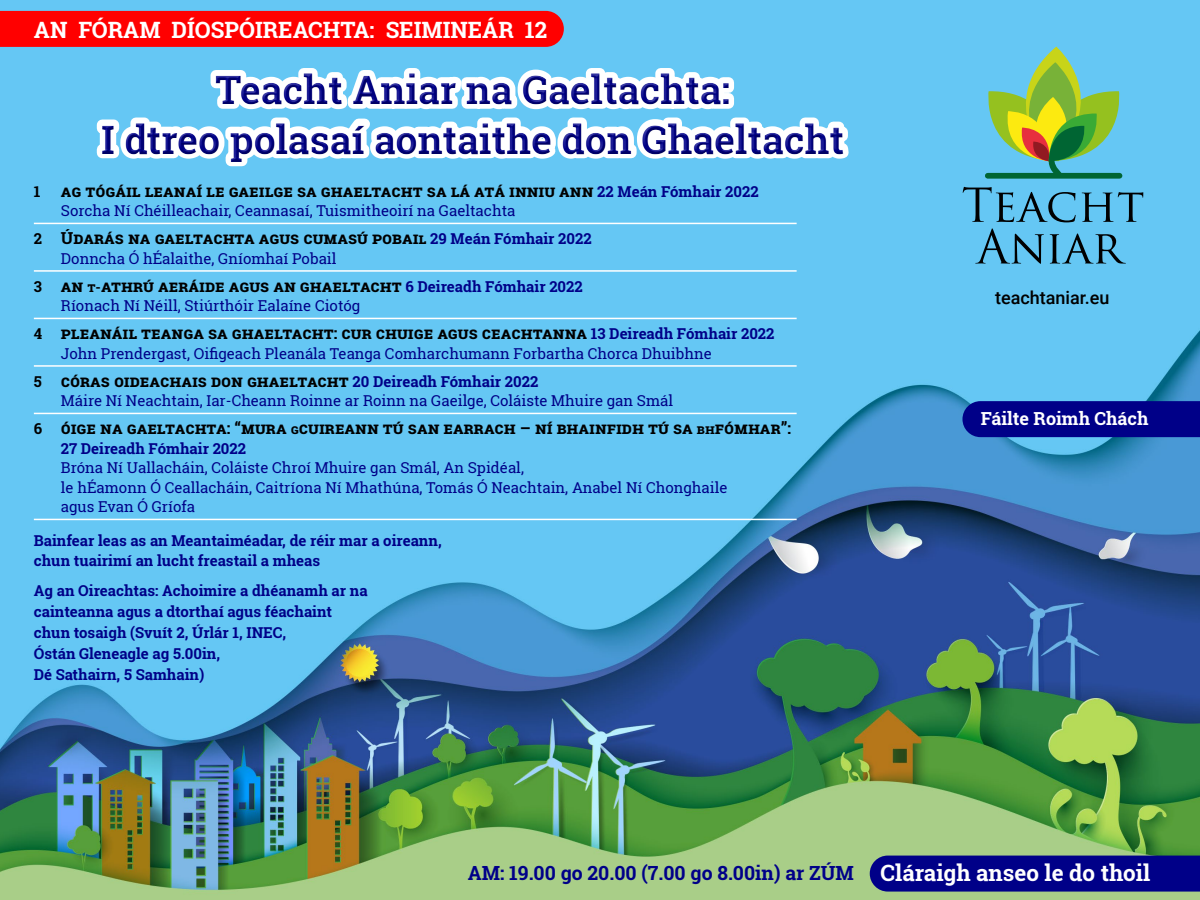
<style>
.page{position:relative;width:1200px;height:900px;background:#fff}
.page>*{position:absolute;margin:0;border:0;box-sizing:border-box;transform-origin:0 0}
.t1{font:700 39.3px/49.5px "Roboto Slab";color:#008;text-align:center}
.t2{font:700 22.5px "Roboto Slab";color:#fff}
.t3{font:700 19.5px "Roboto Slab";color:#008}
.t4{font:700 18px "Roboto Slab";color:#fff}
.t5{font:500 18px "Roboto";color:#000}
.Rule{font:700 16.5px "Roboto Slab";color:#000}
.Rule-2{font:15px/19.5px "Roboto Slab";color:#008}
.t6{font:700 15px/21px "Roboto Slab";color:#008}
.s1{font-size:15px}
.s2{font-size:15px;color:#008}
.s3{font-size:13.5px}
.s4{font-weight:700}
</style>
<div class="page">
<img style="left:0;top:0;width:1200px;height:900px">
<svg style="left:963px;top:187px;width:113px;height:35px;background:#51a1c5"></svg>
<svg style="left:1082px;top:192px;width:61px;height:30px;background:#4d98ba"></svg>
<svg style="left:975px;top:228px;width:69px;height:36px;background:#509fc3"></svg>
<svg style="left:1050px;top:233px;width:76px;height:31px;background:#4d97ba"></svg>
<svg style="left:980px;top:47px;width:148px;height:131px;background:#7bbd92"></svg>
<div style="left:988px;top:173px;width:132px;height:6px;background:#006533"></div>
<div style="left:98px;top:71px;width:749px;height:92px;background:#65c7f4"></div>
<div style="left:98px;top:73px;width:749px;height:92px;background:#000;opacity:.5"></div>
<div style="left:0;top:11px;width:564px;height:36px;background:#f00"></div>
<div style="left:870px;top:856px;width:330px;height:36px;background:#008"></div>
<div style="left:962px;top:401px;width:238px;height:36px;background:#008"></div>
<hr style="left:34px;top:223px;width:763px;height:1px;background:#fff">
<hr style="left:34px;top:270px;width:763px;height:2px;background:#fff">
<hr style="left:34px;top:318px;width:763px;height:1px;background:#fff">
<hr style="left:34px;top:365px;width:763px;height:2px;background:#fff">
<hr style="left:34px;top:413px;width:763px;height:1px;background:#fff">
<hr style="left:34px;top:519px;width:763px;height:1px;background:#fff">
<p class="t2" style="left:34px;top:14px;width:515px">AN FÓRAM DÍOSPÓIREACHTA: SEIMINEÁR 12</p>
<h1 class="t1" style="left:101px;top:65px;width:744px">Teacht Aniar na Gaeltachta:<br>I dtreo polasaí aontaithe don Ghaeltacht</h1>
<p class="Rule" style="left:34px;top:180px;width:726px"><span class="s1">1</span> Ag tógáil leanaí le Gaeilge sa Ghaeltacht sa lá atá inniu ann <span class="s2">22 Meán Fómhair 2022</span></p>
<p class="Rule-2" style="left:61px;top:201px;width:456px">Sorcha Ní Chéilleachair, Ceannasaí, Tuismitheoirí na Gaeltachta</p>
<p class="Rule" style="left:34px;top:227px;width:559px"><span class="s1">2</span> Údarás na Gaeltachta agus Cumasú Pobai<span class="s1">l</span> <span class="s2">29 Meán Fómhair 2022</span></p>
<p class="Rule-2" style="left:61px;top:248px;width:277px">Donncha Ó hÉalaithe, Gníomhaí Pobail</p>
<p class="Rule" style="left:34px;top:275px;width:550px"><span class="s1">3</span> An <span class="s3">t-</span>Athrú Aeráide agus an Ghaeltacht <span class="s2">6 Deireadh Fómhair 2022</span></p>
<p class="Rule-2" style="left:61px;top:296px;width:301px">Ríonach Ní Néill, Stiúrthóir Ealaíne Ciotóg</p>
<p class="Rule" style="left:34px;top:322px;width:742px"><span class="s1">4</span> Pleanáil Teanga sa Ghaeltacht: cur chuige agus ceachtanna <span class="s2">13 Deireadh Fómhair 2022</span></p>
<p class="Rule-2" style="left:61px;top:343px;width:652px">John Prendergast, Oifigeach Pleanála Teanga Comharchumann Forbartha Chorca Dhuibhne</p>
<p class="Rule" style="left:34px;top:370px;width:506px"><span class="s1">5</span> Córas Oideachais don Ghaeltacht <span class="s2">20 Deireadh Fómhair 2022</span></p>
<p class="Rule-2" style="left:61px;top:391px;width:614px">Máire Ní Neachtain, Iar-Cheann Roinne ar Roinn na Gaeilge, Coláiste Mhuire gan Smál</p>
<p class="Rule" style="left:34px;top:417px;width:759px"><span class="s1">6</span> Óige na Gaeltachta: “Mura <span class="s3">g</span>cuireann tú san Earrach – ní bhainfidh tú sa <span class="s3">bh</span>Fómhar”:</p>
<p class="Rule-2" style="left:61px;top:438px;width:668px"><span class="s4">27 Deireadh Fómhair 2022<br></span>Bróna Ní Uallacháin, Coláiste Chroí Mhuire gan Smál, An Spidéal,<br>le hÉamonn Ó Ceallacháin, Caitríona Ní Mhathúna, Tomás Ó Neachtain, Anabel Ní Chonghaile agus Evan Ó Gríofa</p>
<p class="t6" style="left:34px;top:531px;width:409px;line-height:19.5px">Bainfear leas as an Meantaiméadar, de réir mar a oireann, chun tuairimí an lucht freastail a mheas</p>
<p class="t6" style="left:34px;top:580px;width:335px">Ag an Oireachtas: Achoimire a dhéanamh ar na cainteanna agus a dtorthaí agus féachaint chun tosaigh (Svuít 2, Úrlár 1, INEC,<br>Óstán Gleneagle ag 5.00in,<br>Dé Sathairn, 5 Samhain)</p>
<p class="t5" style="left:995px;top:285px;width:116px">teachtaniar.eu</p>
<p class="t4" style="left:981px;top:406px;width:169px">Fáilte Roimh Chách</p>
<p class="t3" style="left:468px;top:859px;width:388px">AM: 19.00 go 20.00 (7.00 go 8.00in) ar ZÚM</p>
<p class="t2" style="left:881px;top:857px;width:271px">Cláraigh anseo le do thoil</p>
</div>
